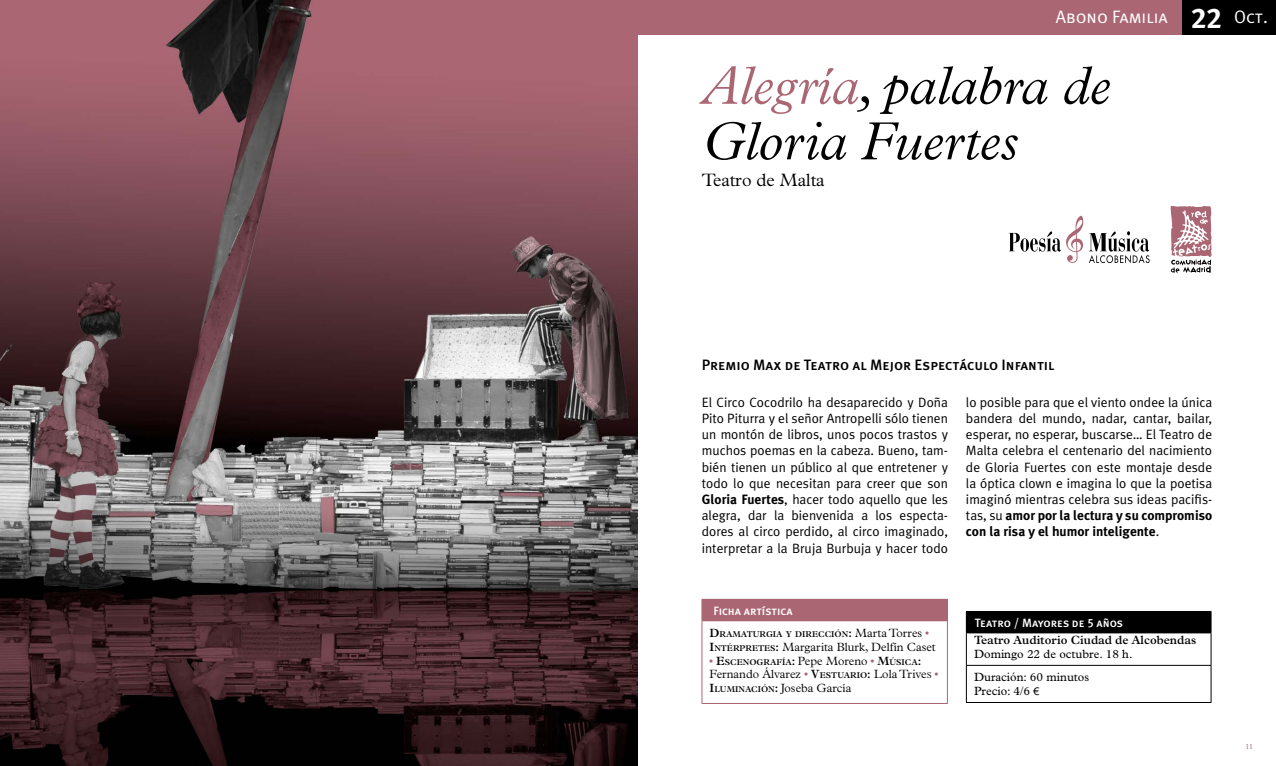
<style>
.page{position:relative;width:1276px;height:766px;background:#fff}
.page>*{position:absolute;margin:0;border:0;box-sizing:border-box;transform-origin:0 0}
.t1{font:italic 300 54px/55.5px "Plantin";color:#000}
.t2{font:18px "Meta Plus Normal Caps";color:#fff}
.t3{font:300 18px "Plantin";color:#000}
.t4{font:15px "Meta Plus Medium Caps";color:#000}
.t5{font:13.5px/16.2px "Meta Plus Normal";color:#000;text-align:justify}
.t6{font:700 13.5px/16.2px "Meta Plus";color:#000}
.t7{font:300 12px/13.6px "Plantin";color:#000}
.t8{font:12px/23.4px "Plantin";color:#000}
.t9{font:12px "Meta Plus Medium Caps";color:#fff}
.t10{font:600 12px "Plantin";color:#000}
.t11{font:600 8.4px "Plantin";color:#000}
.t12{font:300 7.65px "Plantin";color:#ab6674}
.s1{font-family:"Meta Plus Bold Caps";font-size:28.5px}
.s2{color:#ab6674}
.s3{font-family:"Meta Plus";font-weight:700}
.s4{font-family:"Meta Plus Normal";font-weight:400}
.s5{font-size:12px}
.s6{font-weight:300;font-size:12px}
.s7{font-weight:300;font-size:12px;color:#ab6674}
.s8{font-weight:600}
.s9{font-weight:600;font-size:8.4px}
.s10{font-size:8.4px}
.s11{font-family:"Arial";font-size:10.5px}
</style>
<div class="page">
<div style="left:1181px;top:0;width:95px;height:35px;background:#000"></div>
<div style="left:638px;top:0;width:543px;height:35px;background:#ab6674"></div>
<svg style="left:1170px;top:206px;width:42px;height:67px"></svg>
<div style="left:966px;top:611px;width:245px;height:21px;background:#000"></div>
<hr style="left:966px;top:633px;width:1px;height:31px;background:#000">
<hr style="left:1210px;top:633px;width:1px;height:31px;background:#000">
<hr style="left:966px;top:664px;width:245px;height:1px;background:#000">
<hr style="left:966px;top:665px;width:1px;height:37px;background:#000">
<hr style="left:1210px;top:665px;width:1px;height:37px;background:#000">
<hr style="left:966px;top:702px;width:245px;height:1px;background:#000">
<hr style="left:966px;top:632px;width:245px;height:1px;background:#000">
<img style="left:0;top:0;width:638px;height:765px">
<div style="left:702px;top:599px;width:245px;height:21px;background:#ab6674"></div>
<hr style="left:701px;top:598px;width:246px;height:1px;background:#ab6674">
<svg style="left:701px;top:599px;width:1px;height:21px"></svg>
<svg style="left:947px;top:599px;width:1px;height:21px"></svg>
<hr style="left:701px;top:620px;width:246px;height:1px;background:#ab6674">
<hr style="left:701px;top:621px;width:1px;height:82px;background:#ab6674">
<hr style="left:947px;top:621px;width:1px;height:82px;background:#ab6674">
<hr style="left:701px;top:703px;width:246px;height:1px;background:#ab6674">
<svg style="left:1009px;top:216px;width:74px;height:47px"></svg>
<svg style="left:1089px;top:231px;width:60px;height:32px"></svg>
<h2 class="t2" style="left:1055px;top:7px;width:214px">Abono Familia <span class="s1">22</span> Oct.</h2>
<h1 class="t1" style="left:702px;top:59px;width:409px"><span class="s2">Alegría</span>, palabra de<br>Gloria Fuertes</h1>
<h2 class="t3" style="left:702px;top:169px;width:124px">Teatro de Malta</h2>
<p class="t4" style="left:702px;top:356px;width:354px">Premio Max de Teatro al Mejor Espectáculo Infantil</p>
<p class="t5" style="left:702px;top:393px;width:248px">El Circo Cocodrilo ha desaparecido y Doña Pito Piturra y el señor Antropelli sólo tienen un montón de libros, unos pocos trastos y muchos poemas en la cabeza. Bueno, tam&shy;bién tienen un público al que entretener y todo lo que necesitan para creer que son <span class="s3">Gloria Fuertes</span>, hacer todo aquello que les alegra, dar la bienvenida a los especta&shy;dores al circo perdido, al circo imaginado, interpretar a la Bruja Burbuja y hacer todo</p>
<p class="t5" style="left:966px;top:393px;width:248px">lo posible para que el viento ondee la única bandera del mundo, nadar, cantar, bailar, esperar, no esperar, buscarse… El Teatro de Malta celebra el centenario del nacimiento de Gloria Fuertes con este montaje desde la óptica clown e imagina lo que la poetisa imaginó mientras celebra sus ideas pacifis-</p>
<p class="t6" style="left:966px;top:507px;width:248px"><span class="s4">tas, su</span> amor por la lectura y su compromiso con la risa y el humor inteligente<span class="s4">.</span></p>
<p class="t9" style="left:713px;top:603px;width:81px">Ficha artística</p>
<p class="t11" style="left:709px;top:629px;width:221px"><span class="s5">D</span>RAMATURGIA Y DIRECCIÓN<span class="s5">:</span> <span class="s6">Marta Torres</span> <span class="s7">•</span></p>
<p class="t7" style="left:709px;top:640px;width:228px"><span class="s8">I</span><span class="s9">NTÉRPRETES</span><span class="s8">:</span> Margarita Blurk, Delfín Caset</p>
<p class="t11" style="left:709px;top:656px;width:213px"><span class="s7">•</span> <span class="s5">E</span>SCENOGRAFÍA<span class="s5">:</span> <span class="s6">Pepe Moreno</span> <span class="s7">•</span> <span class="s5">M</span>ÚSICA<span class="s5">:</span></p>
<p class="t7" style="left:709px;top:667px;width:230px">Fernando Álvarez <span class="s2">•</span> <span class="s8">V</span><span class="s9">ESTUARIO</span><span class="s8">:</span> Lola Trive<span class="s10">s</span> <span class="s2">•<br></span><span class="s8">I</span><span class="s9">LUMINACIÓN</span><span class="s8">:</span> Joseba García</p>
<p class="t9" style="left:975px;top:615px;width:150px">Teatro / Mayores de 5 años</p>
<p class="t10" style="left:974px;top:632px;width:224px">Teatro Auditorio Ciudad de Alcobendas</p>
<p class="t8" style="left:974px;top:641px;width:160px">Domingo 22 de octubre. 18 h.<br>Duración: 60 minutos</p>
<p class="t8" style="left:974px;top:678px;width:67px">Precio: 4/6 <span class="s11">€</span></p>
<p class="t12" style="left:1245px;top:742px;width:9px">11</p>
</div>
